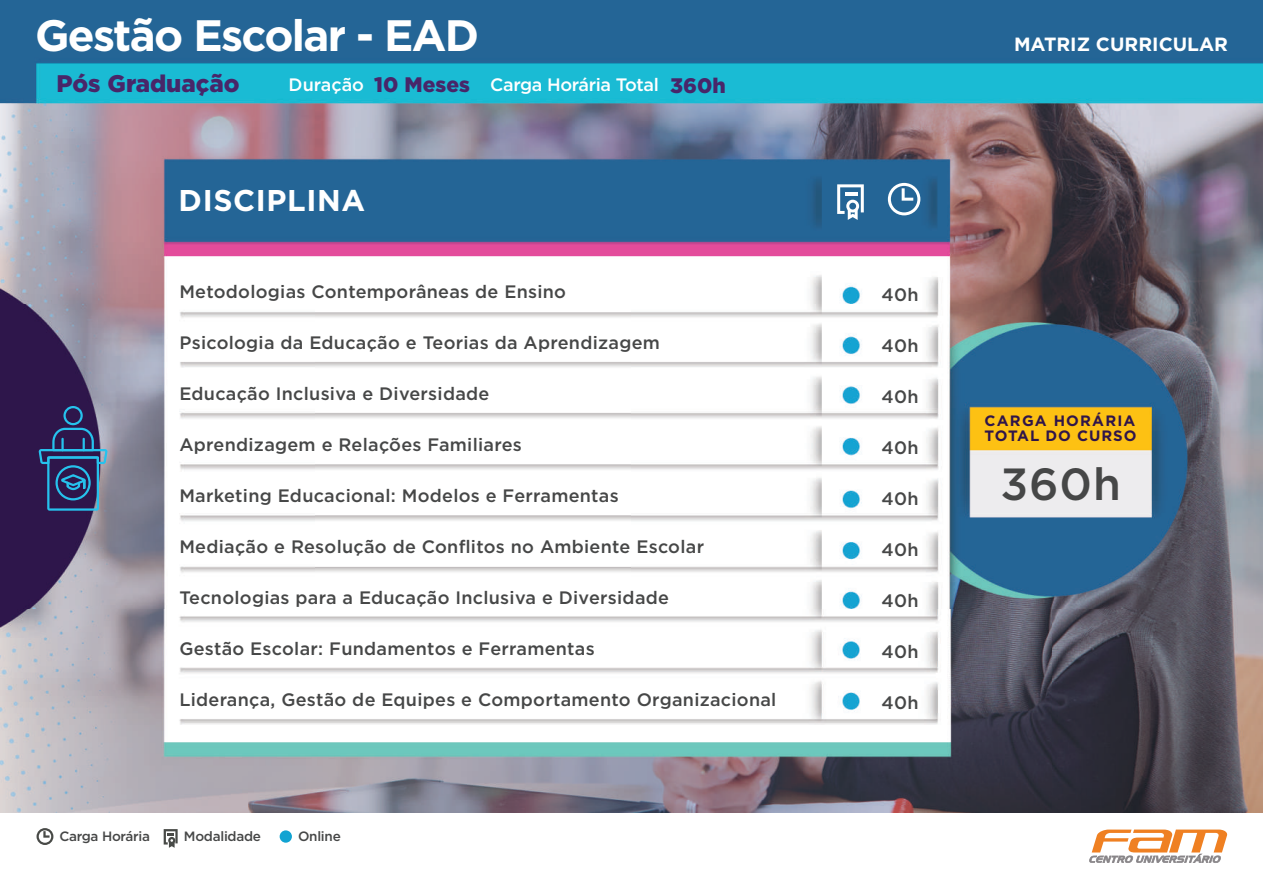
<style>
.page{position:relative;width:1263px;height:893px;background:#fff}
.page>*{position:absolute;margin:0;border:0;box-sizing:border-box;transform-origin:0 0}
.t1{font:500 45px "Gotham";color:#464747}
.t2{font:700 43.95px "Gotham";letter-spacing:-.035em;color:#fff}
.t3{font:700 30px "Gotham";letter-spacing:.02em;color:#fff}
.t4{font:900 24px "Gotham";color:#482669}
.t5{font:700 19.2px "Gotham";color:#fff}
.t6{font:500 18px "Gotham";letter-spacing:.015em;color:#464747}
.t7{font:500 18px "Gotham";letter-spacing:-.02em;color:#fff}
.t8{font:700 15px/15px "Gotham";letter-spacing:.08em;color:#2f154a}
.t9{font:500 13.5px "Gotham";letter-spacing:-.02em;color:#464747}
.s1{font-weight:900;font-size:21px;color:#482669}
</style>
<div class="page">
<svg style="left:1089px;top:829px;width:138px;height:34px"></svg>
<svg style="left:37px;top:828px;width:16px;height:17px"></svg>
<svg style="left:164px;top:829px;width:14px;height:19px"></svg>
<div style="left:280px;top:830px;width:12px;height:13px;background:#11a3d2;border-radius:50%"></div>
<img style="left:0;top:0;width:1263px;height:813px">
<svg style="left:39px;top:406px;width:68px;height:105px"></svg>
<svg style="left:837px;top:184px;width:27px;height:36px"></svg>
<svg style="left:888px;top:183px;width:32px;height:32px"></svg>
<h2 class="t2" style="left:35px;top:7px;width:446px">Gestão Escolar - EAD</h2>
<h3 class="t4" style="left:56px;top:67px;width:185px">Pós Graduação</h3>
<p class="t7" style="left:289px;top:73px;width:439px">Duração <span class="s1">10 Meses</span> Carga Horária Total <span class="s1">360h</span></p>
<h3 class="t3" style="left:179px;top:180px;width:188px">DISCIPLINA</h3>
<p class="t6" style="left:179px;top:280px;width:388px">Metodologias Contemporâneas de Ensino</p>
<p class="t6" style="left:179px;top:331px;width:482px">Psicologia da Educação e Teorias da Aprendizagem</p>
<p class="t6" style="left:179px;top:382px;width:311px">Educação Inclusiva e Diversidade</p>
<p class="t6" style="left:179px;top:433px;width:344px">Aprendizagem e Relações Familiares</p>
<p class="t6" style="left:179px;top:484px;width:441px">Marketing Educacional: Modelos e Ferramentas</p>
<p class="t6" style="left:179px;top:535px;width:526px">Mediação e Resolução de Conflitos no Ambiente Escolar</p>
<p class="t6" style="left:179px;top:586px;width:491px">Tecnologias para a Educação Inclusiva e Diversidade</p>
<p class="t6" style="left:179px;top:637px;width:417px">Gestão Escolar: Fundamentos e Ferramentas</p>
<p class="t6" style="left:179px;top:688px;width:598px">Liderança, Gestão de Equipes e Comportamento Organizacional</p>
<p class="t9" style="left:59px;top:827px;width:92px">Carga Horária</p>
<p class="t9" style="left:184px;top:828px;width:79px">Modalidade</p>
<p class="t9" style="left:298px;top:828px;width:44px">Online</p>
<p class="t5" style="left:1014px;top:32px;width:216px">MATRIZ CURRICULAR</p>
<p class="t6" style="left:881px;top:283px;width:39px">40h</p>
<p class="t6" style="left:881px;top:334px;width:39px">40h</p>
<p class="t6" style="left:881px;top:385px;width:39px">40h</p>
<p class="t6" style="left:881px;top:436px;width:39px">40h</p>
<p class="t6" style="left:881px;top:487px;width:39px">40h</p>
<p class="t6" style="left:881px;top:538px;width:39px">40h</p>
<p class="t6" style="left:881px;top:589px;width:39px">40h</p>
<p class="t6" style="left:881px;top:640px;width:39px">40h</p>
<p class="t6" style="left:881px;top:691px;width:39px">40h</p>
<p class="t8" style="left:985px;top:413px;width:153px">CARGA HORÁRIA<br>TOTAL DO CURSO</p>
<h1 class="t1" style="left:1000px;top:454px;width:122px">360h</h1>
</div>
